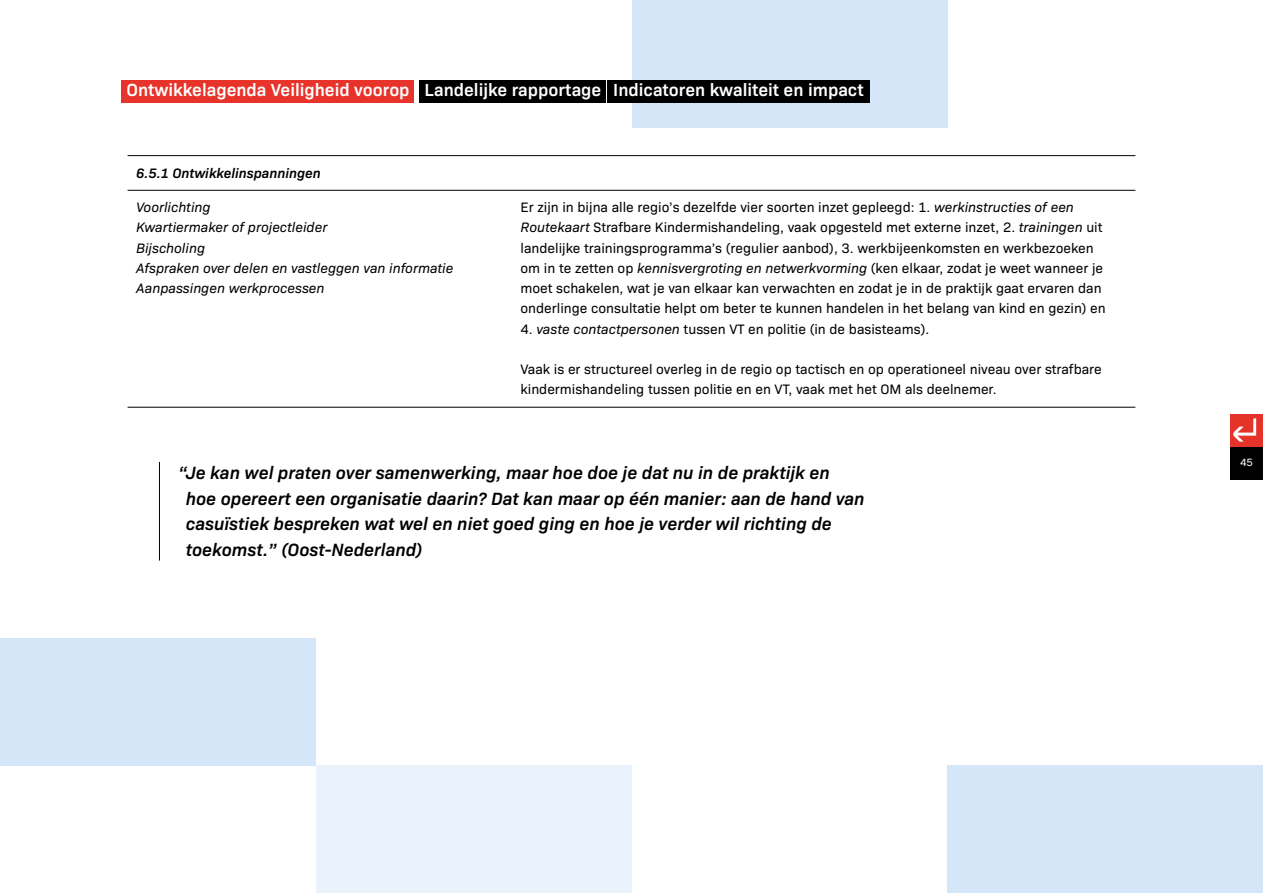
<style>
.page{position:relative;width:1263px;height:893px;background:#fff}
.page>*{position:absolute;margin:0;border:0;box-sizing:border-box;transform-origin:0 0}
.t1{font:italic 600 18px/25.5px "Bio Sans";color:#000}
.t2{font:600 17.7px "Bio Sans";color:#fff}
.t3{font:13.8px/20.2px "Bio Sans";color:#000}
.t4{font:italic 13.8px/20.2px "Bio Sans";color:#000}
.t5{font:italic 600 13.8px "Bio Sans";color:#000}
.t6{font:10.65px "Bio Sans";color:#fff}
.s1{font-style:italic}
</style>
<div class="page">
<div style="left:316px;top:765px;width:316px;height:128px;background:#eaf3fc"></div>
<div style="left:0;top:638px;width:316px;height:127px;background:#d4e6f7"></div>
<div style="left:947px;top:765px;width:316px;height:128px;background:#d4e6f7"></div>
<div style="left:632px;top:0;width:315px;height:128px;background:#d4e6f7"></div>
<div style="left:121px;top:80px;width:293px;height:22px;background:#e7332a"></div>
<div style="left:608px;top:80px;width:262px;height:22px;background:#000"></div>
<div style="left:419px;top:80px;width:186px;height:22px;background:#000"></div>
<hr style="left:159px;top:462px;width:1px;height:99px;background:#000">
<hr style="left:512px;top:190px;width:623px;height:1px;background:#000">
<hr style="left:128px;top:190px;width:384px;height:1px;background:#000">
<hr style="left:128px;top:155px;width:384px;height:1px;background:#000">
<hr style="left:512px;top:155px;width:623px;height:1px;background:#000">
<hr style="left:128px;top:407px;width:384px;height:1px;background:#000">
<hr style="left:512px;top:407px;width:623px;height:1px;background:#000">
<div style="left:1230px;top:414px;width:33px;height:33px;background:#e63329"></div>
<svg style="left:1233px;top:418px;width:23px;height:24px"></svg>
<div style="left:1230px;top:447px;width:33px;height:33px;background:#000"></div>
<p class="t2" style="left:126px;top:77px;width:739px">Ontwikkelagenda Veiligheid voorop Landelijke rapportage Indicatoren kwaliteit en impact</p>
<p class="t5" style="left:136px;top:162px;width:186px">6.5.1 Ontwikkelinspanningen</p>
<p class="t4" style="left:136px;top:196px;width:319px">Voorlichting<br>Kwartiermaker of projectleider<br>Bijscholing<br>Afspraken over delen en vastleggen van informatie<br>Aanpassingen werkprocessen</p>
<p class="t3" style="left:520px;top:196px;width:587px">Er zijn in bijna alle regio’s dezelfde vier soorten inzet gepleegd: 1. <span class="s1">werkinstructies of een Routekaart</span> Strafbare Kindermishandeling, vaak opgesteld met externe inzet, 2. <span class="s1">trainingen</span> uit landelijke trainingsprogramma’s (regulier aanbod), 3. werkbijeenkomsten en werkbezoeken om in te zetten op <span class="s1">kennisvergroting en netwerkvorming</span> (ken elkaar, zodat je weet wanneer je moet schakelen, wat je van elkaar kan verwachten en zodat je in de praktijk gaat ervaren dan onderlinge consultatie helpt om beter te kunnen handelen in het belang van kind en gezin) en</p>
<p class="t3" style="left:520px;top:318px;width:410px">4. <span class="s1">vaste contactpersonen</span> tussen VT en politie (in de basisteams).</p>
<p class="t3" style="left:520px;top:358px;width:583px">Vaak is er structureel overleg in de regio op tactisch en op operationeel niveau over strafbare kindermishandeling tussen politie en en VT, vaak met het OM als deelnemer.</p>
<p class="t1" style="left:186px;top:459px;width:680px;text-indent:-7px">“Je kan wel praten over samenwerking, maar hoe doe je dat nu in de praktijk en hoe opereert een organisatie daarin? Dat kan maar op één manier: aan de hand van casuïstiek bespreken wat wel en niet goed ging en hoe je verder wil richting de toekomst.” (Oost-Nederland)</p>
<p class="t6" style="left:1240px;top:455px;width:14px">45</p>
</div>
